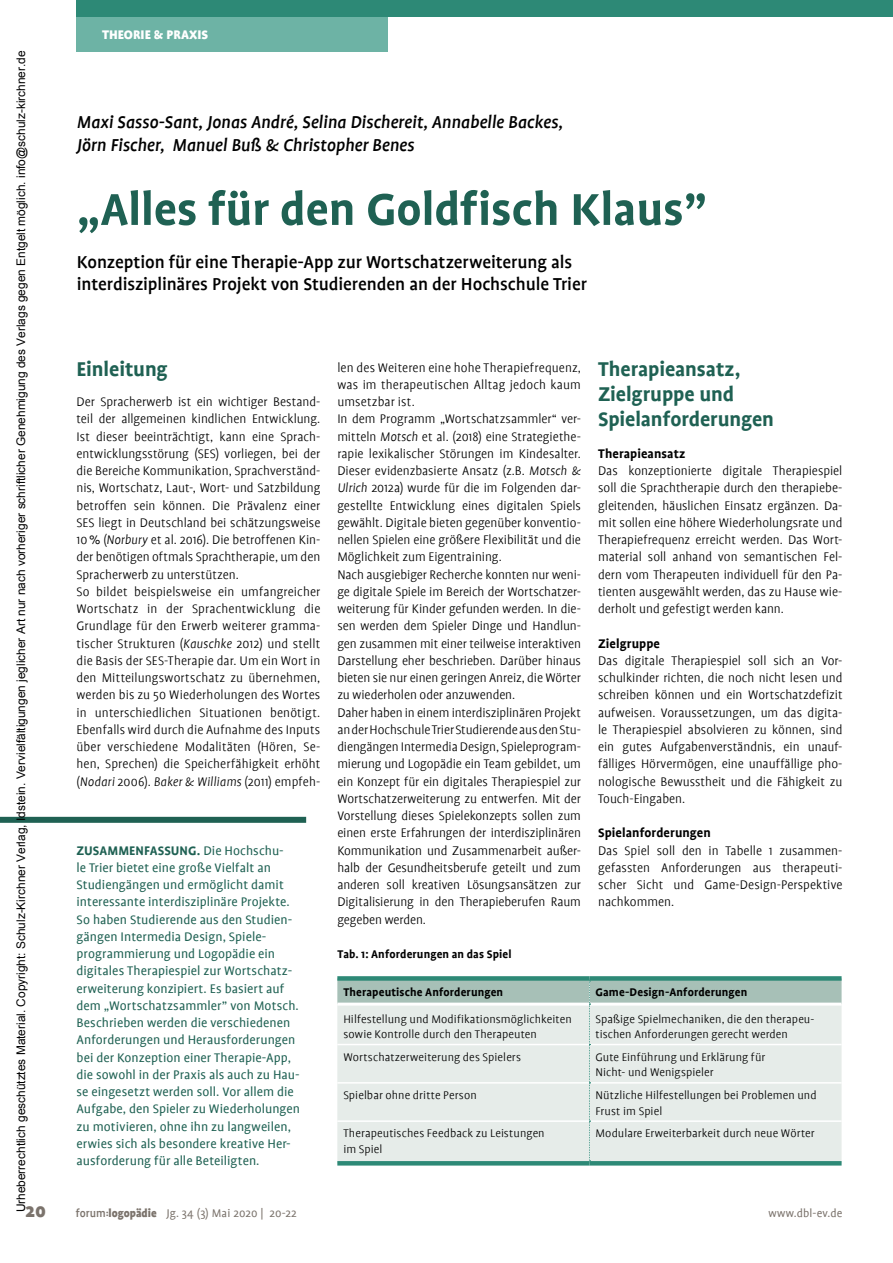
<style>
.page{position:relative;width:893px;height:1263px;background:#fff}
.page>*{position:absolute;margin:0;border:0;box-sizing:border-box;transform-origin:0 0}
.t1{font:700 51px "Profile";color:#1f6153}
.t2{font:700 22.5px/24.8px "Profile";letter-spacing:-.005em;color:#1f6153}
.t3{font:900 21px "Profile";color:#7b736c}
.t4{font:500 19.5px/21.5px "Profile";letter-spacing:-.005em;color:#000}
.t5{font:italic 500 19.5px/22.5px "Profile";letter-spacing:-.005em;color:#000}
.t6{font:300 14.1px/17.2px "Profile";color:#000;text-align:justify}
.t7{font:14.1px/17.2px "Profile";letter-spacing:.005em;color:#1f6153}
.t8{font:700 14.1px "Profile";letter-spacing:.005em;color:#000}
.t9{font:900 14.1px "Profile";color:#fff}
.t10{font:300 12.6px/15.6px "Profile";letter-spacing:.01em;color:#000}
.t11{font:700 12.6px "Profile";letter-spacing:.01em;color:#000}
.t12{font:12.6px "Profile";letter-spacing:.01em;color:#7b736c}
.t13{font:11.85px "Arial";color:#000}
.s1{font-style:italic}
.s2{font-weight:700}
.s3{font-weight:500}
.s4{font-weight:900;font-size:9px}
.s5{font-weight:900}
</style>
<div class="page">
<div style="left:77px;top:0;width:311px;height:51px;background:#6db3a5"></div>
<div style="left:77px;top:0;width:816px;height:17px;background:#2d8976"></div>
<div style="left:337px;top:976px;width:252px;height:5px;background:#2d8976"></div>
<div style="left:589px;top:976px;width:253px;height:5px;background:#2d8976"></div>
<svg style="left:337px;top:1161px;width:252px;height:4px"></svg>
<svg style="left:589px;top:1161px;width:253px;height:4px"></svg>
<svg style="left:337px;top:978px;width:505px;height:183px;background:#dce6e2"></svg>
<div style="left:0;top:817px;width:306px;height:6px;background:#1f6153"></div>
<p class="t9" style="left:102px;top:27px;width:108px">THEORIE &amp; PRAXIS</p>
<p class="t13" style="left:13px;top:1212px;width:1163px;rotate:-90deg">Urheberrechtlich geschütztes Material. Copyright: Schulz-Kirchner Verlag, Idstein. Vervielfältigungen jeglicher Art nur nach vorheriger schriftlicher Genehmigung des Verlags gegen Entgelt möglich. info@schulz-kirchner.de</p>
<h3 class="t5" style="left:77px;top:111px;width:488px">Maxi Sasso-Sant, Jonas André, Selina Dischereit, Annabelle Backes,<br>Jörn Fischer, Manuel Buß &amp; Christopher Benes</h3>
<h1 class="t1" style="left:77px;top:182px;width:632px">„Alles für den Goldfisch Klaus”</h1>
<h3 class="t4" style="left:77px;top:251px;width:512px">Konzeption für eine Therapie-App zur Wortschatzerweiterung als interdisziplinäres Projekt von Studierenden an der Hochschule Trier</h3>
<h2 class="t2" style="left:77px;top:357px;width:93px">Einleitung</h2>
<p class="t6" style="left:77px;top:393px;width:245px;text-align:left">Der Spracherwerb ist ein wichtiger Bestand&shy;teil der allgemeinen kindlichen Entwicklung.<br>Ist dieser beeinträchtigt, kann eine Sprach&shy;entwicklungsstörung (SES) vorliegen, bei der die Bereiche Kommunikation, Sprachverständ&shy;nis, Wortschatz, Laut-, Wort- und Satzbildung betroffen sein können. Die Prävalenz einer SES liegt in Deutschland bei schätzungsweise 10% (<span class="s1">Norbury</span> et al. 2016). Die betroffenen Kin&shy;der benötigen oftmals Sprachtherapie, um den Spracherwerb zu unterstützen.<br>So bildet beispielsweise ein umfangreicher Wortschatz in der Sprachentwicklung die Grundlage für den Erwerb weiterer gramma&shy;tischer Strukturen (<span class="s1">Kauschke</span> 2012) und stellt die Basis der SES-Therapie dar. Um ein Wort in den Mitteilungswortschatz zu übernehmen, werden bis zu 50 Wiederholungen des Wortes in unterschiedlichen Situationen benötigt.<br>Ebenfalls wird durch die Aufnahme des Inputs über verschiedene Modalitäten (Hören, Se&shy;hen, Sprechen) die Speicherfähigkeit erhöht (<span class="s1">Nodari</span> 2006). <span class="s1">Baker &amp; Williams</span> (2011) empfeh-</p>
<h2 class="t2" style="left:598px;top:357px;width:177px">Therapieansatz,<br>Zielgruppe und<br>Spielanforderungen</h2>
<p class="t8" style="left:598px;top:446px;width:89px">Therapieansatz</p>
<p class="t6" style="left:598px;top:462px;width:246px">Das konzeptionierte digitale Therapiespiel soll die Sprachtherapie durch den therapiebe&shy;gleitenden, häuslichen Einsatz ergänzen. Da&shy;mit sollen eine höhere Wiederholungsrate und Therapiefrequenz erreicht werden. Das Wort&shy;material soll anhand von semantischen Fel&shy;dern vom Therapeuten individuell für den Pa&shy;tienten ausgewählt werden, das zu Hause wie&shy;derholt und gefestigt werden kann.</p>
<p class="t8" style="left:598px;top:636px;width:63px">Zielgruppe</p>
<p class="t6" style="left:598px;top:652px;width:246px">Das digitale Therapiespiel soll sich an Vor&shy;schulkinder richten, die noch nicht lesen und schreiben können und ein Wortschatzdefizit aufweisen. Voraussetzungen, um das digita&shy;le Therapiespiel absolvieren zu können, sind ein gutes Aufgabenverständnis, ein unauf&shy;fälliges Hörvermögen, eine unauffällige pho&shy;nologische Bewusstheit und die Fähigkeit zu Touch-Eingaben.</p>
<p class="t8" style="left:598px;top:825px;width:114px">Spielanforderungen</p>
<p class="t6" style="left:598px;top:842px;width:246px">Das Spiel soll den in Tabelle 1 zusammen&shy;gefassten Anforderungen aus therapeuti&shy;scher Sicht und Game-Design-Perspektive nachkommen.</p>
<p class="t6" style="left:337px;top:359px;width:245px;text-align:left">len des Weiteren eine hohe Therapiefrequenz, was im therapeutischen Alltag jedoch kaum umsetzbar ist.<br>In dem Programm „Wortschatzsammler“ ver&shy;mitteln <span class="s1">Motsch</span> et al. (2018) eine Strategiethe&shy;rapie lexikalischer Störungen im Kindesalter.<br>Dieser evidenzbasierte Ansatz (z.B. <span class="s1">Motsch &amp; Ulrich</span> 2012a) wurde für die im Folgenden dar&shy;gestellte Entwicklung eines digitalen Spiels gewählt. Digitale bieten gegenüber konventio&shy;nellen Spielen eine größere Flexibilität und die Möglichkeit zum Eigentraining.<br>Nach ausgiebiger Recherche konnten nur weni&shy;ge digitale Spiele im Bereich der Wortschatzer&shy;weiterung für Kinder gefunden werden. In die&shy;sen werden dem Spieler Dinge und Handlun&shy;gen zusammen mit einer teilweise interaktiven Darstellung eher beschrieben. Darüber hinaus bieten sie nur einen geringen Anreiz, die Wörter zu wiederholen oder anzuwenden.<br>Daher haben in einem interdisziplinären Projekt an der Hochschule Trier Studierende aus den Stu&shy;diengängen Intermedia Design, Spieleprogram&shy;mierung und Logopädie ein Team gebildet, um ein Konzept für ein digitales Therapiespiel zur Wortschatzerweiterung zu entwerfen. Mit der Vorstellung dieses Spielekonzepts sollen zum einen erste Erfahrungen der interdisziplinären Kommunikation und Zusammenarbeit außer&shy;halb der Gesundheitsberufe geteilt und zum anderen soll kreativen Lösungsansätzen zur Digitalisierung in den Therapieberufen Raum gegeben werden.</p>
<p class="t7" style="left:77px;top:842px;width:225px"><span class="s2">ZUSAMMENFASSUNG.</span> Die Hochschu-<br>le Trier bietet eine große Vielfalt an Studiengängen und ermöglicht damit interessante interdisziplinäre Projekte.<br>So haben Studierende aus den Studien&shy;gängen Intermedia Design, Spiele&shy;programmierung und Logopädie ein digitales Therapiespiel zur Wortschatz&shy;erweiterung konzipiert. Es basiert auf dem „Wortschatzsammler” von Motsch.<br>Beschrieben werden die verschiedenen Anforderungen und Herausforderungen bei der Konzeption einer Therapie-App, die sowohl in der Praxis als auch zu Hau&shy;se eingesetzt werden soll. Vor allem die Aufgabe, den Spieler zu Wiederholungen zu motivieren, ohne ihn zu langweilen, erwies sich als besondere kreative Her&shy;ausforderung für alle Beteiligten.</p>
<p class="t11" style="left:337px;top:947px;width:176px">Tab. 1: Anforderungen an das Spiel</p>
<p class="t11" style="left:343px;top:985px;width:161px">Therapeutische Anforderungen</p>
<p class="t11" style="left:595px;top:985px;width:153px">Game-Design-Anforderungen</p>
<p class="t10" style="left:343px;top:1011px;width:230px">Hilfestellung und Modifikationsmöglichkeiten sowie Kontrolle durch den Therapeuten</p>
<p class="t10" style="left:595px;top:1011px;width:220px">Spaßige Spielmechaniken, die den therapeu&shy;tischen Anforderungen gerecht werden</p>
<p class="t10" style="left:343px;top:1049px;width:179px">Wortschatzerweiterung des Spielers</p>
<p class="t10" style="left:595px;top:1049px;width:171px">Gute Einführung und Erklärung für<br>Nicht- und Wenigspieler</p>
<p class="t10" style="left:343px;top:1087px;width:135px">Spielbar ohne dritte Person</p>
<p class="t10" style="left:595px;top:1087px;width:223px">Nützliche Hilfestellungen bei Problemen und<br>Frust im Spiel</p>
<p class="t10" style="left:343px;top:1125px;width:203px">Therapeutisches Feedback zu Leistungen im Spiel</p>
<p class="t10" style="left:595px;top:1125px;width:221px">Modulare Erweiterbarkeit durch neue Wörter</p>
<h3 class="t3" style="left:26px;top:1199px;width:22px">20</h3>
<p class="t12" style="left:76px;top:1206px;width:222px"><span class="s3">forum</span><span class="s4">:</span><span class="s5">logopädie</span> Jg. 34 (3) Mai 2020 | 20-22</p>
<p class="t12" style="left:768px;top:1206px;width:76px">www.dbl-ev.de</p>
</div>
